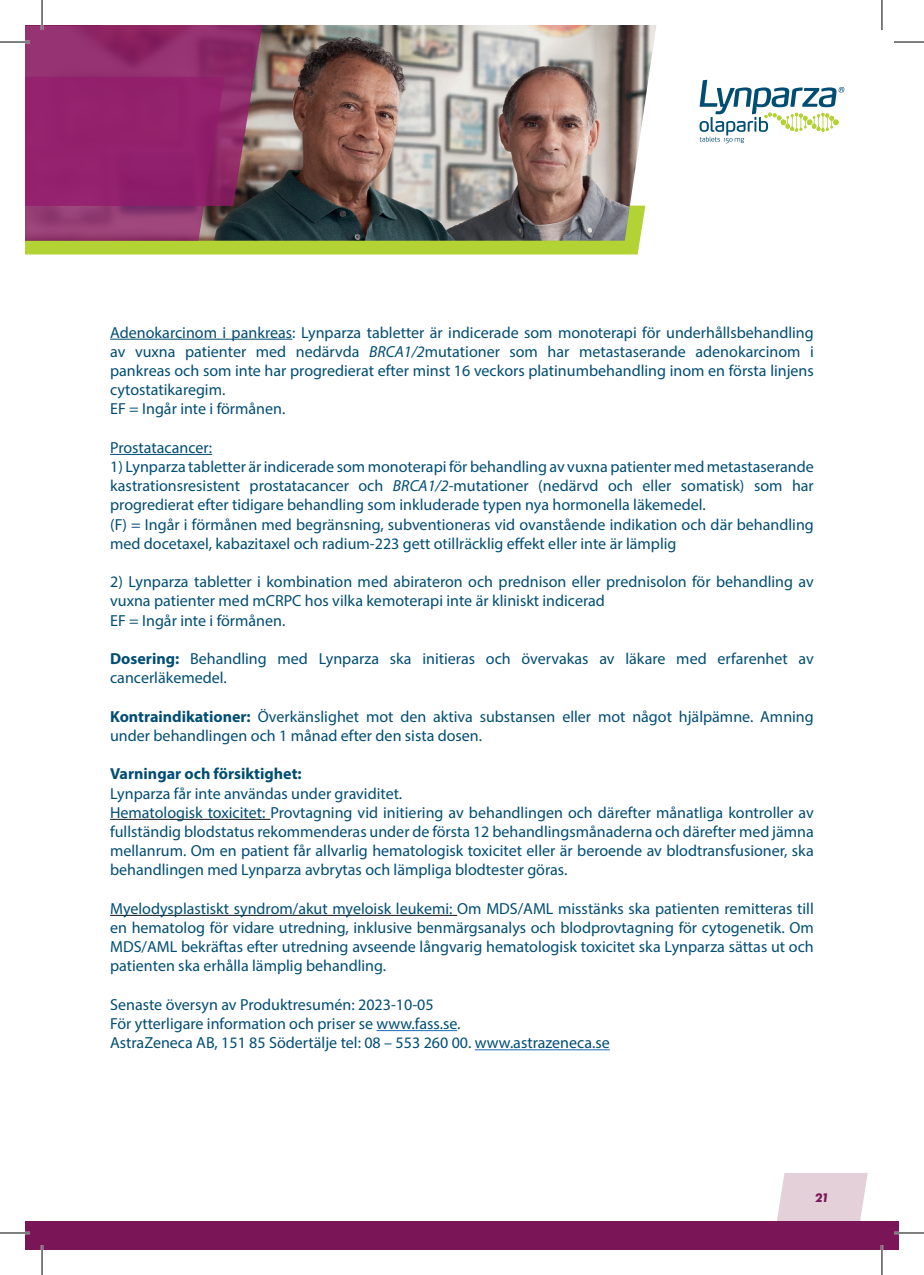
<style>
.page{position:relative;width:924px;height:1275px;background:#fff}
.page>*{position:absolute;margin:0;border:0;box-sizing:border-box;transform-origin:0 0}
.t1{font:16px/19.2px "Myriad Pro";color:#004d74}
.t2{font:700 16px "Myriad Pro";color:#004d74}
.t3{font:italic 700 12.8px "Futura PT";color:#7a1557}
.s1{font-style:italic}
.s2{font-weight:700}
</style>
<div class="page">
<svg style="left:777px;top:1173px;width:90px;height:48px;background:#e5d3db"></svg>
<div style="left:25px;top:1221px;width:873px;height:29px;background:#7a1557"></div>
<img style="left:25px;top:25px;width:620px;height:229px">
<svg style="left:699px;top:80px;width:144px;height:63px"></svg>
<hr style="left:110px;top:339px;width:182px;height:1px;background:#004d74">
<hr style="left:110px;top:454px;width:102px;height:1px;background:#004d74">
<hr style="left:110px;top:819px;width:160px;height:1px;background:#15181c">
<hr style="left:110px;top:915px;width:347px;height:1px;background:#15181c">
<hr style="left:376px;top:1030px;width:81px;height:1px;background:#1b69b4">
<hr style="left:474px;top:1049px;width:135px;height:1px;background:#1b69b4">
<hr style="left:0;top:41px;width:30px;height:2px;background:#fff">
<hr style="left:0;top:1231px;width:30px;height:3px;background:#fff">
<hr style="left:893px;top:1231px;width:30px;height:3px;background:#fff">
<hr style="left:41px;top:0;width:2px;height:30px;background:#fff">
<hr style="left:41px;top:1245px;width:2px;height:30px;background:#fff">
<hr style="left:880px;top:1245px;width:2px;height:30px;background:#fff">
<hr style="left:0;top:42px;width:30px;height:1px;background:#000">
<hr style="left:893px;top:42px;width:30px;height:1px;background:#000">
<hr style="left:0;top:1232px;width:30px;height:1px;background:#000">
<hr style="left:893px;top:1232px;width:30px;height:1px;background:#000">
<hr style="left:42px;top:0;width:1px;height:30px;background:#000">
<hr style="left:42px;top:1245px;width:1px;height:30px;background:#000">
<hr style="left:881px;top:0;width:1px;height:30px;background:#000">
<hr style="left:881px;top:1245px;width:1px;height:30px;background:#000">
<p class="t1" style="left:110px;top:322px;width:705px">Adenokarcinom i pankreas: Lynparza tabletter är indicerade som monoterapi för underhållsbehandling av vuxna patienter med nedärvda <span class="s1">BRCA1/2</span>mutationer som har metastaserande adenokarcinom i pankreas och som inte har progredierat efter minst 16 veckors platinumbehandling inom en första linjens cytostatikaregim.<br>EF = Ingår inte i förmånen.</p>
<p class="t1" style="left:110px;top:437px;width:103px">Prostatacancer:</p>
<p class="t1" style="left:110px;top:457px;width:705px">1) Lynparza tabletter är indicerade som monoterapi för behandling av vuxna patienter med metastaserande kastrationsresistent prostatacancer och <span class="s1">BRCA1/2</span>-mutationer (nedärvd och eller somatisk) som har progredierat efter tidigare behandling som inkluderade typen nya hormonella läkemedel.<br>(F) = Ingår i förmånen med begränsning, subventioneras vid ovanstående indikation och där behandling med docetaxel, kabazitaxel och radium-223 gett otillräcklig effekt eller inte är lämplig</p>
<p class="t1" style="left:110px;top:572px;width:704px">2) Lynparza tabletter i kombination med abirateron och prednison eller prednisolon för behandling av vuxna patienter med mCRPC hos vilka kemoterapi inte är kliniskt indicerad<br>EF = Ingår inte i förmånen.</p>
<p class="t1" style="left:110px;top:649px;width:705px"><span class="s2">Dosering:</span> Behandling med Lynparza ska initieras och övervakas av läkare med erfarenhet av cancerläkemedel.</p>
<p class="t1" style="left:110px;top:706px;width:704px"><span class="s2">Kontraindikationer:</span> Överkänslighet mot den aktiva substansen eller mot något hjälpämne. Amning under behandlingen och 1 månad efter den sista dosen.</p>
<p class="t2" style="left:110px;top:763px;width:193px">Varningar och försiktighet:</p>
<p class="t1" style="left:110px;top:783px;width:705px">Lynparza får inte användas under graviditet.<br>Hematologisk toxicitet: Provtagning vid initiering av behandlingen och därefter månatliga kontroller av fullständig blodstatus rekommenderas under de första 12 behandlingsmånaderna och därefter med jämna mellanrum. Om en patient får allvarlig hematologisk toxicitet eller är beroende av blodtransfusioner, ska behandlingen med Lynparza avbrytas och lämpliga blodtester göras.</p>
<p class="t1" style="left:110px;top:898px;width:705px;text-align:justify">Myelodysplastiskt syndrom/akut myeloisk leukemi: Om MDS/AML misstänks ska patienten remitteras till en hematolog för vidare utredning, inklusive benmärgsanalys och blodprovtagning för cytogenetik. Om MDS/AML bekräftas efter utredning avseende långvarig hematologisk toxicitet ska Lynparza sättas ut och patienten ska erhålla lämplig behandling.</p>
<p class="t1" style="left:110px;top:994px;width:501px">Senaste översyn av Produktresumén: 2023-10-05<br>För ytterligare information och priser se www.fass.se.<br>AstraZeneca AB, 151 85 Södertälje tel: 08 – 553 260 00. www.astrazeneca.se</p>
<p class="t3" style="left:814px;top:1190px;width:16px">21</p>
</div>
